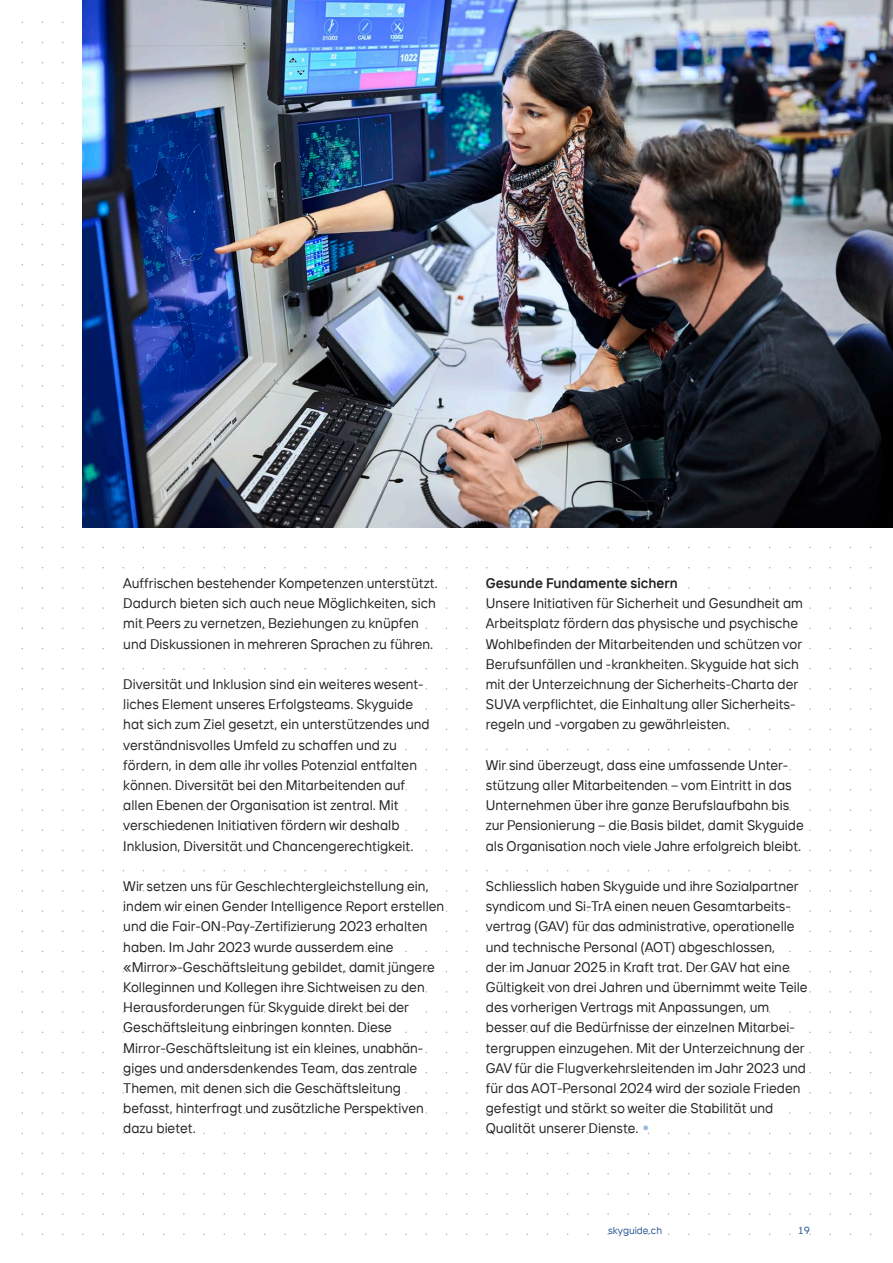
<style>
.page{position:relative;width:893px;height:1263px;background:#fff}
.page>*{position:absolute;margin:0;border:0;box-sizing:border-box;transform-origin:0 0}
.SKY_9_25_texte_noir{font:13.8px/20.2px "TT Interphases";color:#231f20}
.SKY_9_25_sous-titre{font:600 13.8px "TT Interphases";color:#231f20}
.t1{font:10.2px "TT Interphases";color:#275494}
.s1{font-size:25.5px;color:#9ab9e1}
</style>
<div class="page">
<img style="left:83px;top:0;width:810px;height:527px">
<p class="SKY_9_25_texte_noir" style="left:123px;top:573px;width:316px">Auffrischen bestehender Kompetenzen unterstützt.<br>Dadurch bieten sich auch neue Möglichkeiten, sich mit Peers zu vernetzen, Beziehungen zu knüpfen und Diskussionen in mehreren Sprachen zu führen.</p>
<p class="SKY_9_25_texte_noir" style="left:123px;top:674px;width:308px">Diversität und Inklusion sind ein weiteres wesent&shy;liches Element unseres Erfolgsteams. Skyguide hat sich zum Ziel gesetzt, ein unterstützendes und verständnisvolles Umfeld zu schaffen und zu fördern, in dem alle ihr volles Potenzial entfalten können. Diversität bei den Mitarbeitenden auf allen Ebenen der Organisation ist zentral. Mit verschiedenen Initiativen fördern wir deshalb Inklusion, Diversität und Chancengerechtigkeit.</p>
<p class="SKY_9_25_texte_noir" style="left:123px;top:876px;width:322px">Wir setzen uns für Geschlechtergleichstellung ein, indem wir einen Gender Intelligence Report erstellen und die Fair-ON-Pay-Zertifizierung 2023 erhalten haben. Im Jahr 2023 wurde ausserdem eine «Mirror»-Geschäftsleitung gebildet, damit jüngere Kolleginnen und Kollegen ihre Sichtweisen zu den Herausforderungen für Skyguide direkt bei der Geschäftsleitung einbringen konnten. Diese Mirror-Geschäftsleitung ist ein kleines, unabhän&shy;giges und andersdenkendes Team, das zentrale Themen, mit denen sich die Geschäftsleitung befasst, hinterfragt und zusätzliche Perspektiven dazu bietet.</p>
<p class="SKY_9_25_sous-titre" style="left:486px;top:574px;width:193px">Gesunde Fundamente sichern</p>
<p class="SKY_9_25_texte_noir" style="left:486px;top:593px;width:319px">Unsere Initiativen für Sicherheit und Gesundheit am Arbeitsplatz fördern das physische und psychische Wohlbefinden der Mitarbeitenden und schützen vor Berufsunfällen und -krankheiten. Skyguide hat sich mit der Unterzeichnung der Sicherheits-Charta der SUVA verpflichtet, die Einhaltung aller Sicherheits&shy;regeln und -vorgaben zu gewährleisten.</p>
<p class="SKY_9_25_texte_noir" style="left:486px;top:754px;width:320px">Wir sind überzeugt, dass eine umfassende Unter&shy;stützung aller Mitarbeitenden – vom Eintritt in das Unternehmen über ihre ganze Berufslaufbahn bis zur Pensionierung – die Basis bildet, damit Skyguide als Organisation noch viele Jahre erfolgreich bleibt.</p>
<p class="SKY_9_25_texte_noir" style="left:486px;top:876px;width:323px">Schliesslich haben Skyguide und ihre Sozialpartner syndicom und Si-TrA einen neuen Gesamtarbeits&shy;vertrag (GAV) für das administrative, operationelle und technische Personal (AOT) abgeschlossen,<br>der im Januar 2025 in Kraft trat. Der GAV hat eine Gültigkeit von drei Jahren und übernimmt weite Teile des vorherigen Vertrags mit Anpassungen, um besser auf die Bedürfnisse der einzelnen Mitarbei&shy;tergruppen einzugehen. Mit der Unterzeichnung der GAV für die Flugverkehrsleitenden im Jahr 2023 und für das AOT-Personal 2024 wird der soziale Frieden gefestigt und stärkt so weiter die Stabilität und Qualität unserer Dienste.<span class="s1">•</span></p>
<p class="t1" style="left:608px;top:1224px;width:55px">skyguide.ch</p>
<p class="t1" style="left:798px;top:1224px;width:14px">19</p>
</div>
